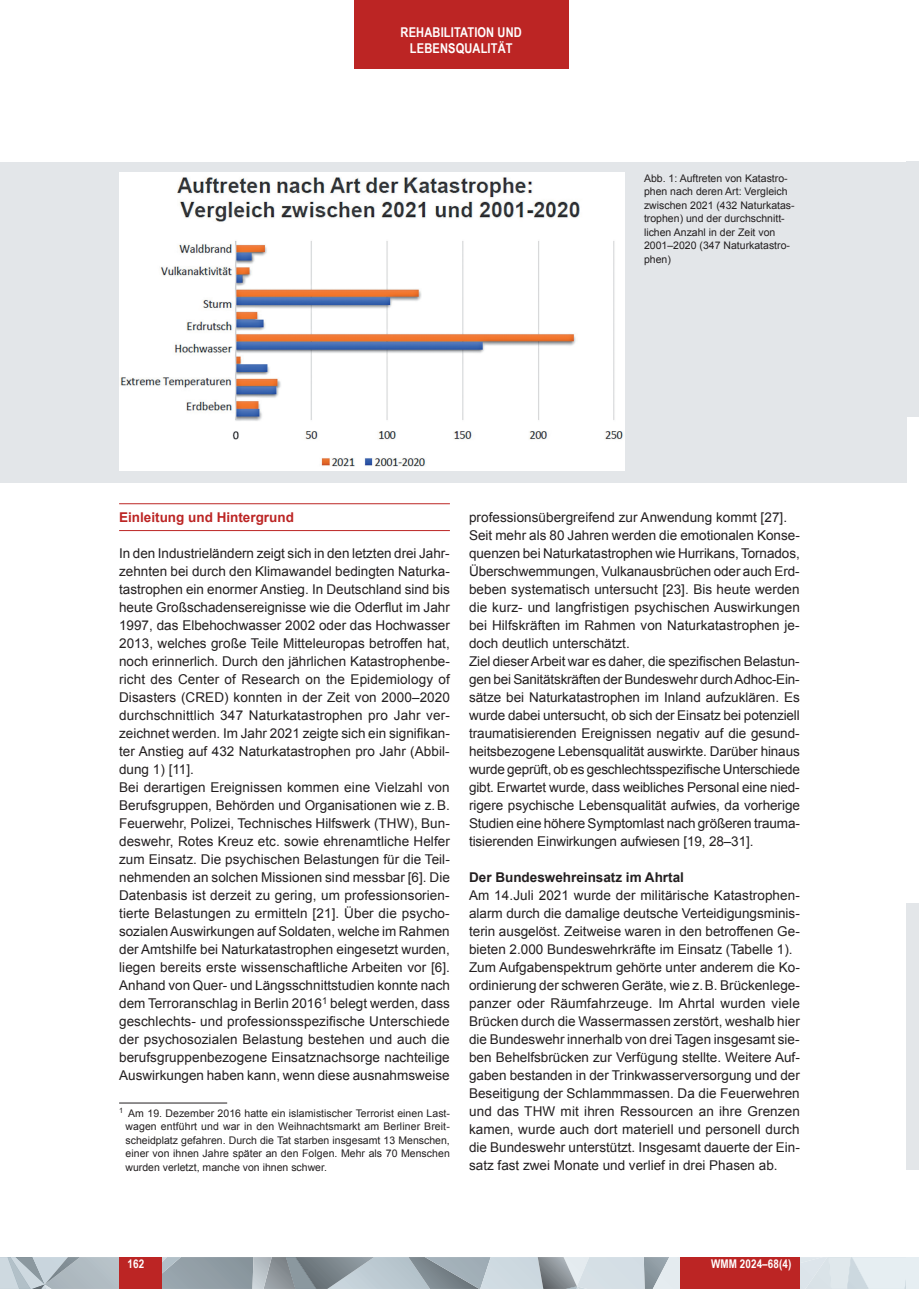
<style>
.page{position:relative;width:919px;height:1289px;background:#fff}
.page>*{position:absolute;margin:0;border:0;box-sizing:border-box;transform-origin:0 0}
.t1{font:13.5px/18px "Arial";color:#231f20}
.t2{font:700 13.5px/16.2px "Arial Narrow";letter-spacing:.01em;color:#fff;text-align:center}
.t3{font:700 13.5px "Arial";color:#231f20}
.t4{font:700 13.5px "Arial";color:#bc2524}
.t5{font:700 12px "Arial Narrow";letter-spacing:.01em;color:#fff}
.t6{font:10.5px/13.5px "Arial";color:#231f20;text-align:justify}
</style>
<div class="page">
<svg style="left:0;top:1257px;width:906px;height:31px;background:#b2bcc3"></svg>
<div style="left:906px;top:1256px;width:12px;height:32px;background:#e6eef2"></div>
<div style="left:119px;top:1256px;width:43px;height:32px;background:#bc2524"></div>
<div style="left:680px;top:1256px;width:119px;height:32px;background:#bc2524"></div>
<div style="left:354px;top:0;width:214px;height:68px;background:#bc2524"></div>
<div style="left:906px;top:903px;width:12px;height:266px;background:#e3e6e9"></div>
<div style="left:906px;top:162px;width:12px;height:255px;background:#e3e6e9"></div>
<div style="left:0;top:162px;width:906px;height:320px;background:#e3e6e9"></div>
<hr style="left:119px;top:503px;width:331px;height:1px;background:#bc2524">
<hr style="left:119px;top:530px;width:331px;height:1px;background:#bc2524">
<hr style="left:119px;top:1102px;width:108px;height:1px;background:#231f20">
<img style="left:119px;top:172px;width:506px;height:298px">
<p class="t2" style="left:400px;top:23px;width:123px">REHABILITATION UND<br>LEBENSQUALITÄT</p>
<p class="t6" style="left:644px;top:171px;width:152px;text-align:left">Abb. 1: Auftreten von Katastro&shy;phen nach deren Art: Vergleich zwischen 2021 (432 Naturkatas&shy;trophen) und der durchschnitt&shy;lichen Anzahl in der Zeit von<br>2001–2020 (347 Naturkatastro&shy;phen)</p>
<p class="t4" style="left:119px;top:508px;width:176px">Einleitung und Hintergrund</p>
<p class="t1" style="left:119px;top:544px;width:332px">In den Industrieländern zeigt sich in den letzten drei Jahr&shy;zehnten bei durch den Klimawandel bedingten Naturka&shy;tastrophen ein enormer Anstieg. In Deutschland sind bis heute Großschadensereignisse wie die Oderflut im Jahr 1997, das Elbehochwasser 2002 oder das Hochwasser 2013, welches große Teile Mitteleuropas betroffen hat, noch erinnerlich. Durch den jährlichen Katastrophenbe&shy;richt des Center of Research on the Epidemiology of Disasters (CRED) konnten in der Zeit von 2000–2020 durchschnittlich 347 Naturkatastrophen pro Jahr ver&shy;zeichnet werden. Im Jahr 2021 zeigte sich ein signifikan&shy;ter Anstieg auf 432 Naturkatastrophen pro Jahr (Abbil&shy;dung 1) [11].<br>Bei derartigen Ereignissen kommen eine Vielzahl von Berufsgruppen, Behörden und Organisationen wie z. B.<br>Feuerwehr, Polizei, Technisches Hilfswerk (THW), Bun&shy;deswehr, Rotes Kreuz etc. sowie ehrenamtliche Helfer zum Einsatz. Die psychischen Belastungen für die Teil&shy;nehmenden an solchen Missionen sind messbar [6]. Die Datenbasis ist derzeit zu gering, um professionsorien&shy;tierte Belastungen zu ermitteln [21]. Über die psycho&shy;sozialen Auswirkungen auf Soldaten, welche im Rahmen der Amtshilfe bei Naturkatastrophen eingesetzt wurden, liegen bereits erste wissenschaftliche Arbeiten vor [6].<br>Anhand von Quer- und Längsschnittstudien konnte nach dem Terroranschlag in Berlin 2016<sup>1</sup> belegt werden, dass geschlechts- und professionsspezifische Unterschiede der psychosozialen Belastung bestehen und auch die berufsgruppenbezogene Einsatznachsorge nachteilige Auswirkungen haben kann, wenn diese ausnahmsweise</p>
<p class="t6" style="left:125px;top:1106px;width:326px;text-indent:-6px"><sup>1</sup> Am 19. Dezember 2016 hatte ein islamistischer Terrorist einen Last&shy;wagen entführt und war in den Weihnachtsmarkt am Berliner Breit&shy;scheidplatz gefahren. Durch die Tat starben insgesamt 13 Menschen, einer von ihnen Jahre später an den Folgen. Mehr als 70 Menschen wurden verletzt, manche von ihnen schwer.</p>
<p class="t1" style="left:469px;top:508px;width:332px">professionsübergreifend zur Anwendung kommt [27].<br>Seit mehr als 80 Jahren werden die emotionalen Konse&shy;quenzen bei Naturkatastrophen wie Hurrikans, Tornados, Überschwemmungen, Vulkanausbrüchen oder auch Erd&shy;beben systematisch untersucht [23]. Bis heute werden die kurz- und langfristigen psychischen Auswirkungen bei Hilfskräften im Rahmen von Naturkatastrophen je&shy;doch deutlich unterschätzt.<br>Ziel dieser Arbeit war es daher, die spezifischen Belastun&shy;gen bei Sanitätskräften der Bundeswehr durch Adhoc-Ein&shy;sätze bei Naturkatastrophen im Inland aufzuklären. Es wurde dabei untersucht, ob sich der Einsatz bei potenziell traumatisierenden Ereignissen negativ auf die gesund&shy;heitsbezogene Lebensqualität auswirkte. Darüber hinaus wurde geprüft, ob es geschlechtsspezifische Unterschiede gibt. Erwartet wurde, dass weibliches Personal eine nied&shy;rigere psychische Lebensqualität aufwies, da vorherige Studien eine höhere Symptomlast nach größeren trauma&shy;tisierenden Einwirkungen aufwiesen [19, 28–31].</p>
<p class="t3" style="left:469px;top:868px;width:216px">Der Bundeswehreinsatz im Ahrtal</p>
<p class="t1" style="left:469px;top:886px;width:332px">Am 14.Juli 2021 wurde der militärische Katastrophen&shy;alarm durch die damalige deutsche Verteidigungsminis&shy;terin ausgelöst. Zeitweise waren in den betroffenen Ge&shy;bieten 2.000 Bundeswehrkräfte im Einsatz (Tabelle 1).<br>Zum Aufgabenspektrum gehörte unter anderem die Ko&shy;ordinierung der schweren Geräte, wie z. B. Brückenlege&shy;panzer oder Räumfahrzeuge. Im Ahrtal wurden viele Brücken durch die Wassermassen zerstört, weshalb hier die Bundeswehr innerhalb von drei Tagen insgesamt sie&shy;ben Behelfsbrücken zur Verfügung stellte. Weitere Auf&shy;gaben bestanden in der Trinkwasserversorgung und der Beseitigung der Schlammmassen. Da die Feuerwehren und das THW mit ihren Ressourcen an ihre Grenzen kamen, wurde auch dort materiell und personell durch die Bundeswehr unterstützt. Insgesamt dauerte der Ein&shy;satz fast zwei Monate und verlief in drei Phasen ab.</p>
<p class="t5" style="left:128px;top:1255px;width:18px">162</p>
<p class="t5" style="left:711px;top:1255px;width:82px">WMM 2024–68(4)</p>
</div>
